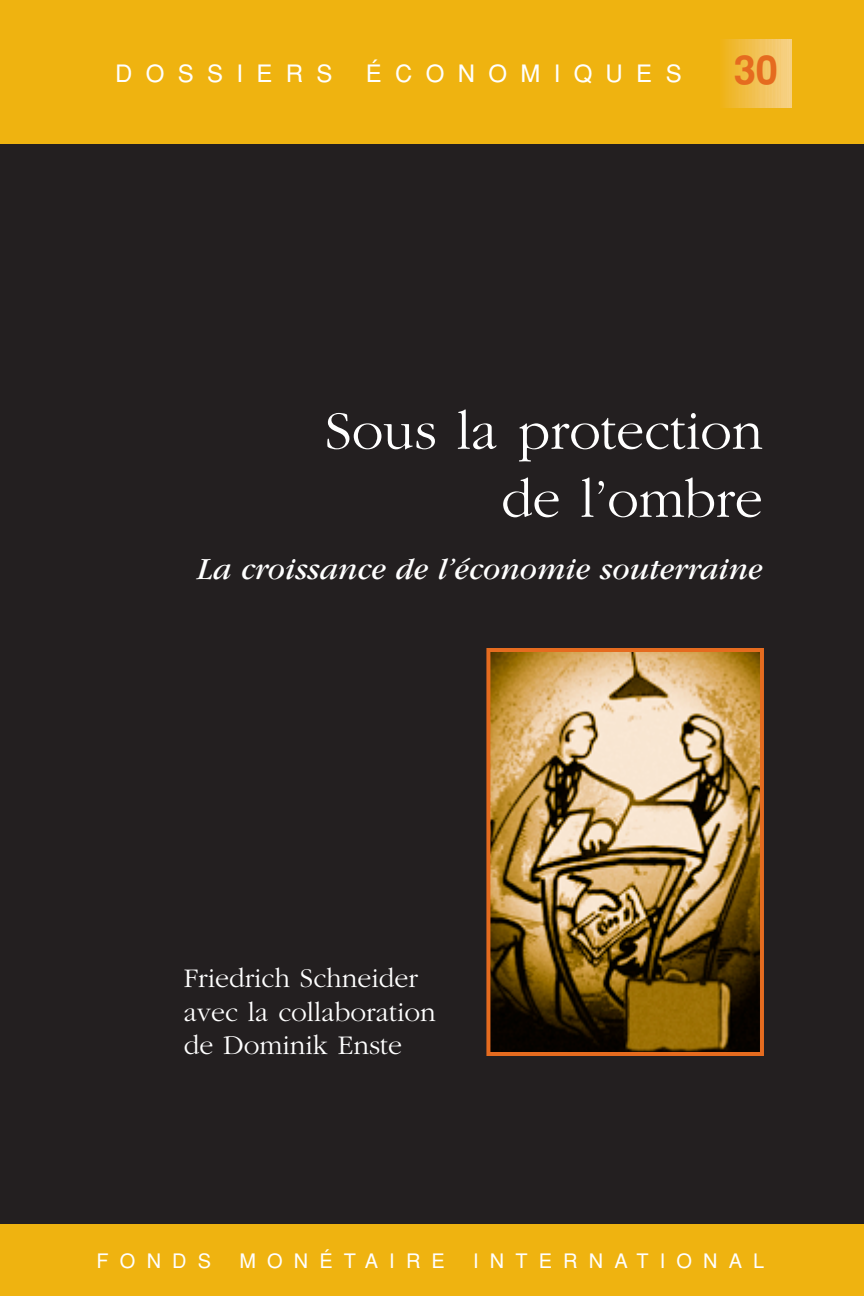
<style>
.page{position:relative;width:864px;height:1296px;background:#fff}
.page>*{position:absolute;margin:0;border:0;box-sizing:border-box;transform-origin:0 0}
.t1{font:300 56px/68px "Garamond";color:#fff;text-align:right}
.t2{font:700 40px "Helvetica";color:#e56b1f}
.t3{font:italic 32px "Garamond";color:#fff}
.t4{font:300 28px/33.6px "Garamond";color:#fff}
.t5{font:24px "Helvetica";letter-spacing:.555em;color:#fff}
.t6{font:20px "Helvetica";letter-spacing:.555em;color:#fff}
</style>
<div class="page">
<div style="left:0;top:24px;width:864px;height:1272px;background:#231f20"></div>
<div style="left:0;top:0;width:864px;height:144px;background:#efb310"></div>
<div style="left:0;top:1224px;width:864px;height:72px;background:#efb310"></div>
<img style="left:491px;top:653px;width:268px;height:398px">
<div style="left:486px;top:648px;width:278px;height:408px;border:4px solid #e56b1f"></div>
<hr style="left:720px;top:39px;width:1px;height:69px;background:#efb415">
<hr style="left:721px;top:39px;width:1px;height:69px;background:#efb417">
<hr style="left:722px;top:39px;width:1px;height:69px;background:#efb419">
<hr style="left:723px;top:39px;width:1px;height:69px;background:#efb51b">
<hr style="left:724px;top:39px;width:1px;height:69px;background:#efb51e">
<hr style="left:725px;top:39px;width:1px;height:69px;background:#efb51f">
<hr style="left:726px;top:39px;width:1px;height:69px;background:#f0b722">
<hr style="left:727px;top:39px;width:1px;height:69px;background:#f0b725">
<hr style="left:728px;top:39px;width:1px;height:69px;background:#f0b727">
<hr style="left:729px;top:39px;width:1px;height:69px;background:#f0b728">
<hr style="left:730px;top:39px;width:1px;height:69px;background:#f0b82b">
<hr style="left:731px;top:39px;width:1px;height:69px;background:#f0b82d">
<hr style="left:732px;top:39px;width:1px;height:69px;background:#f0b92e">
<hr style="left:733px;top:39px;width:1px;height:69px;background:#f0b930">
<hr style="left:734px;top:39px;width:1px;height:69px;background:#f0ba32">
<hr style="left:735px;top:39px;width:1px;height:69px;background:#f0ba33">
<hr style="left:736px;top:39px;width:1px;height:69px;background:#f1ba36">
<hr style="left:737px;top:39px;width:1px;height:69px;background:#f1bb38">
<hr style="left:738px;top:39px;width:1px;height:69px;background:#f1bc3a">
<hr style="left:739px;top:39px;width:1px;height:69px;background:#f1bc3b">
<hr style="left:740px;top:39px;width:1px;height:69px;background:#f1bc3d">
<hr style="left:741px;top:39px;width:1px;height:69px;background:#f1bd3f">
<hr style="left:742px;top:39px;width:1px;height:69px;background:#f1bd40">
<hr style="left:743px;top:39px;width:1px;height:69px;background:#f1bd42">
<hr style="left:744px;top:39px;width:1px;height:69px;background:#f1bd44">
<hr style="left:745px;top:39px;width:1px;height:69px;background:#f1be45">
<hr style="left:746px;top:39px;width:1px;height:69px;background:#f2bf47">
<hr style="left:747px;top:39px;width:1px;height:69px;background:#f2c049">
<hr style="left:748px;top:39px;width:1px;height:69px;background:#f2c04a">
<hr style="left:749px;top:39px;width:1px;height:69px;background:#f2c04c">
<hr style="left:750px;top:39px;width:1px;height:69px;background:#f2c04e">
<hr style="left:751px;top:39px;width:1px;height:69px;background:#f2c150">
<hr style="left:752px;top:39px;width:1px;height:69px;background:#f2c151">
<hr style="left:753px;top:39px;width:1px;height:69px;background:#f2c153">
<hr style="left:754px;top:39px;width:1px;height:69px;background:#f2c255">
<hr style="left:755px;top:39px;width:1px;height:69px;background:#f2c256">
<hr style="left:756px;top:39px;width:1px;height:69px;background:#f3c458">
<hr style="left:757px;top:39px;width:1px;height:69px;background:#f3c45a">
<hr style="left:758px;top:39px;width:1px;height:69px;background:#f3c45b">
<hr style="left:759px;top:39px;width:1px;height:69px;background:#f3c45d">
<hr style="left:760px;top:39px;width:1px;height:69px;background:#f3c55f">
<hr style="left:761px;top:39px;width:1px;height:69px;background:#f3c560">
<hr style="left:762px;top:39px;width:1px;height:69px;background:#f3c561">
<hr style="left:763px;top:39px;width:1px;height:69px;background:#f4c663">
<hr style="left:764px;top:39px;width:1px;height:69px;background:#f3c665">
<hr style="left:765px;top:39px;width:1px;height:69px;background:#f4c766">
<hr style="left:766px;top:39px;width:1px;height:69px;background:#f4c868">
<hr style="left:767px;top:39px;width:1px;height:69px;background:#f4c869">
<hr style="left:768px;top:39px;width:1px;height:69px;background:#f4c86a">
<hr style="left:769px;top:39px;width:1px;height:69px;background:#f5c96c">
<hr style="left:770px;top:39px;width:1px;height:69px;background:#f4c96d">
<hr style="left:771px;top:39px;width:1px;height:69px;background:#f5ca6f">
<hr style="left:772px;top:39px;width:1px;height:69px;background:#f5ca70">
<hr style="left:773px;top:39px;width:1px;height:69px;background:#f4ca71">
<hr style="left:774px;top:39px;width:1px;height:69px;background:#f5cb73">
<hr style="left:775px;top:39px;width:1px;height:69px;background:#f5cb74">
<hr style="left:776px;top:39px;width:1px;height:69px;background:#f5cc76">
<hr style="left:777px;top:39px;width:1px;height:69px;background:#f5cc77">
<hr style="left:778px;top:39px;width:1px;height:69px;background:#f6cd78">
<hr style="left:779px;top:39px;width:1px;height:69px;background:#f6cd79">
<hr style="left:780px;top:39px;width:1px;height:69px;background:#f6ce7b">
<hr style="left:781px;top:39px;width:1px;height:69px;background:#f6ce7c">
<hr style="left:782px;top:39px;width:1px;height:69px;background:#f6ce7d">
<hr style="left:783px;top:39px;width:1px;height:69px;background:#f6cf7f">
<hr style="left:784px;top:39px;width:1px;height:69px;background:#f6d080">
<hr style="left:785px;top:39px;width:1px;height:69px;background:#f7d081">
<hr style="left:786px;top:39px;width:1px;height:69px;background:#f6d183">
<hr style="left:787px;top:39px;width:1px;height:69px;background:#f7d184">
<hr style="left:788px;top:39px;width:1px;height:69px;background:#f7d185">
<hr style="left:789px;top:39px;width:1px;height:69px;background:#f7d287">
<hr style="left:790px;top:39px;width:1px;height:69px;background:#f7d288">
<hr style="left:791px;top:39px;width:1px;height:69px;background:#f6d289">
<hr style="left:792px;top:39px;width:1px;height:69px;background:#f7d38a">
<p class="t5" style="left:115px;top:65px;width:219px">DOSSIERS</p>
<p class="t5" style="left:366px;top:65px;width:317px">ÉCONOMIQUES</p>
<h2 class="t2" style="left:734px;top:55px;width:46px">30</h2>
<h1 class="t1" style="left:325px;top:401px;width:440px">Sous la protection de l’ombre</h1>
<p class="t3" style="left:197px;top:558px;width:567px">La croissance de l’économie souterraine</p>
<p class="t4" style="left:184px;top:964px;width:254px">Friedrich Schneider avec la collaboration de Dominik Enste</p>
<p class="t6" style="left:97px;top:1254px;width:116px">FONDS</p>
<p class="t6" style="left:239px;top:1254px;width:207px">MONÉTAIRE</p>
<p class="t6" style="left:473px;top:1254px;width:293px">INTERNATIONAL</p>
</div>
